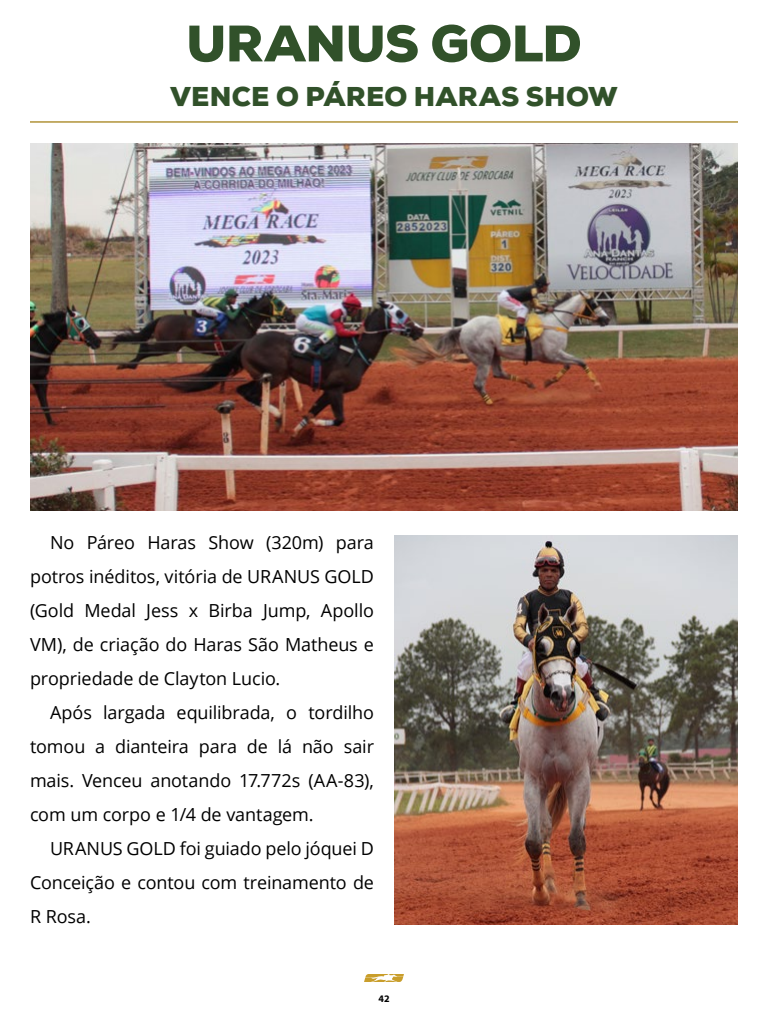
<style>
.page{position:relative;width:768px;height:1024px;background:#fff}
.page>*{position:absolute;margin:0;border:0;box-sizing:border-box;transform-origin:0 0}
.t1{font:900 51.2px "Nexa";letter-spacing:-.01em;color:#31512a}
.t2{font:900 27.2px "Nexa";letter-spacing:.01em;color:#31512a}
.t3{font:18px/34px "Open Sans";letter-spacing:-.005em;color:#000;text-align:justify}
.t4{font:700 10px "Myriad Pro";color:#000}
</style>
<div class="page">
<svg style="left:364px;top:974px;width:40px;height:8px"></svg>
<img style="left:30px;top:143px;width:708px;height:368px">
<img style="left:394px;top:535px;width:344px;height:389px">
<hr style="left:30px;top:121px;width:708px;height:2px;background:#ad8e30">
<h1 class="t1" style="left:186px;top:11px;width:397px">URANUS GOLD</h1>
<h2 class="t2" style="left:170px;top:79px;width:449px">VENCE O PÁREO HARAS SHOW</h2>
<p class="t3" style="left:30px;top:525px;width:346px;text-indent:20px">No Páreo Haras Show (320m) para potros inéditos, vitória de URANUS GOLD (Gold Medal Jess x Birba Jump, Apollo VM), de criação do Haras São Matheus e propriedade de Clayton Lucio.</p>
<p class="t3" style="left:30px;top:695px;width:346px;text-indent:20px">Após largada equilibrada, o tordilho tomou a dianteira para de lá não sair mais. Venceu anotando 17.772s (AA-83), com um corpo e 1/4 de vantagem.</p>
<p class="t3" style="left:30px;top:831px;width:346px;text-indent:20px">URANUS GOLD foi guiado pelo jóquei D Conceição e contou com treinamento de R Rosa.</p>
<p class="t4" style="left:378px;top:992px;width:13px">42</p>
</div>
